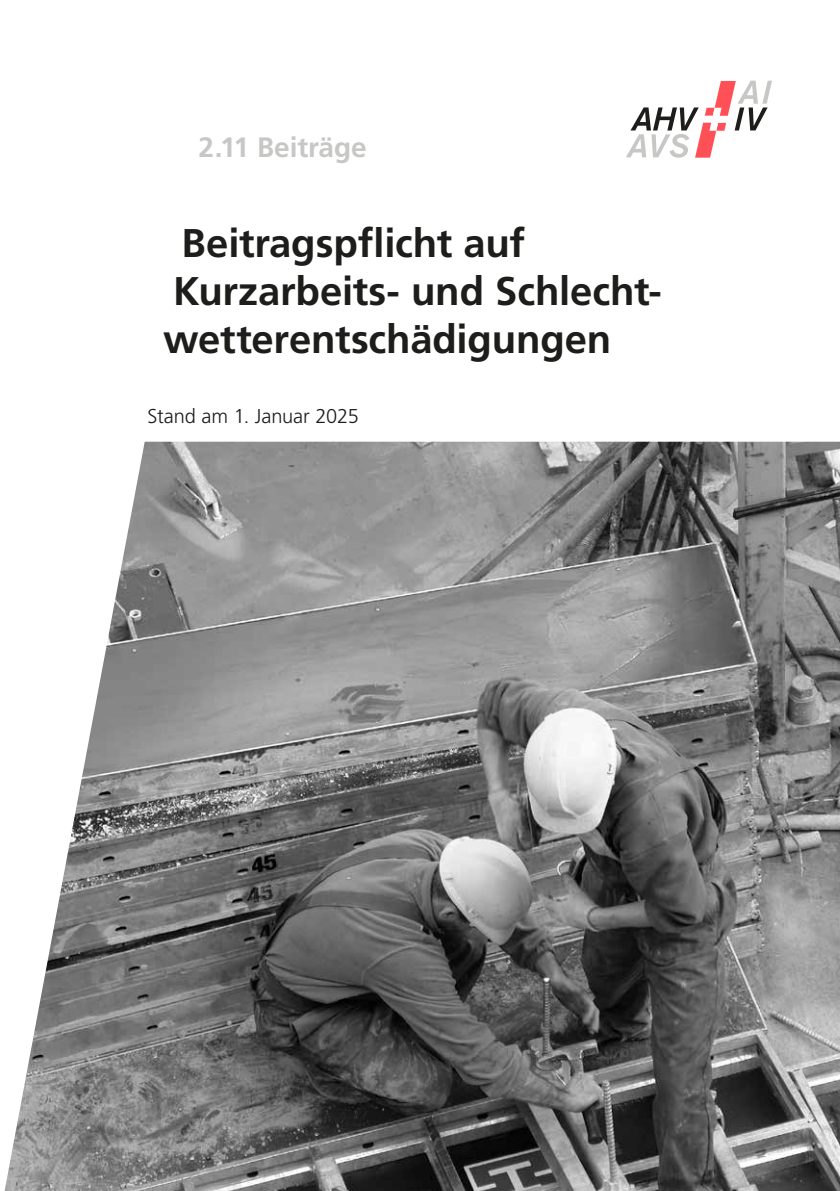
<style>
.page{position:relative;width:840px;height:1191px;background:#fff}
.page>*{position:absolute;margin:0;border:0;box-sizing:border-box;transform-origin:0 0}
.MB_Titel{font:700 40px "Frutiger LT Std";letter-spacing:-.005em;color:#1d1d1b}
.MB_Gruppe_Titelseite{font:700 28px "Frutiger LT Std";color:#c7c7c6}
.Grundtext{font:300 20px "Frutiger LT Std";letter-spacing:-.005em;color:#1d1d1b}
</style>
<div class="page">
<svg style="left:626px;top:81px;width:145px;height:77px"></svg>
<img style="left:4px;top:442px;width:835px;height:749px">
<p class="MB_Gruppe_Titelseite" style="left:198px;top:131px;width:170px">2.11 Beiträge</p>
<p class="MB_Titel" style="left:181px;top:219px;width:345px">Beitragspflicht auf</p>
<p class="MB_Titel" style="left:173px;top:267px;width:490px">Kurzarbeits- und Schlecht-</p>
<p class="MB_Titel" style="left:163px;top:315px;width:449px">wetterentschädigungen</p>
<p class="Grundtext" style="left:147px;top:405px;width:213px">Stand am 1. Januar 2025</p>
</div>
